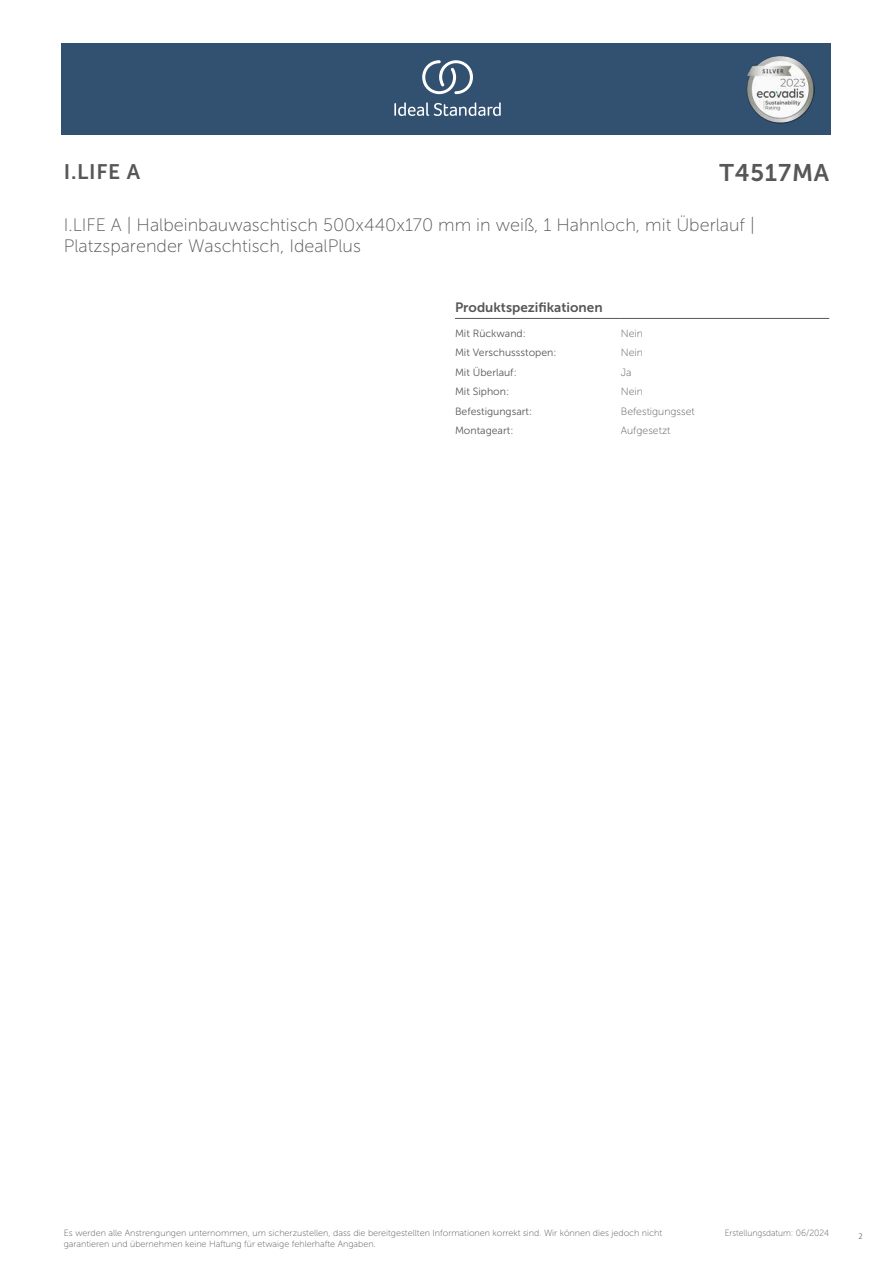
<style>
.page{position:relative;width:893px;height:1263px;background:#fff}
.page>*{position:absolute;margin:0;border:0;box-sizing:border-box;transform-origin:0 0}
.t1{font:24px "Museo Sans 700";letter-spacing:.035em;color:#575756}
.t2{font:21px "Museo Sans 700";color:#575756}
.t3{font:18px/21.6px "Museo Sans 100";color:#575756}
.t4{font:13.5px "Museo Sans 700";color:#575756}
.t5{font:10.5px "Museo Sans 300";color:#575756}
.t6{font:10.5px "Museo Sans 100";color:#575756}
.t7{font:9px/10.8px "Museo Sans 100";color:#575756}
.t8{font:9px "Museo Sans 100";color:#575756;scale:.95 1}
.t9{font:300 9px "Calibri";color:#575756;scale:.95 1}
</style>
<div class="page">
<div style="left:62px;top:43px;width:769px;height:91px;background:#325070"></div>
<hr style="left:455px;top:318px;width:166px;height:1px;background:#575756">
<hr style="left:621px;top:318px;width:208px;height:1px;background:#575756">
<svg style="left:394px;top:102px;width:107px;height:14px"></svg>
<svg style="left:422px;top:60px;width:51px;height:34px"></svg>
<img style="left:746px;top:56px;width:68px;height:67px">
<h2 class="t2" style="left:64px;top:160px;width:78px">I.LIFE A</h2>
<h1 class="t1" style="left:719px;top:160px;width:111px">T4517MA</h1>
<h3 class="t3" style="left:64px;top:214px;width:693px">I.LIFE A | Halbeinbauwaschtisch 500x440x170 mm in weiß, 1 Hahnloch, mit Überlauf |<br>Platzsparender Waschtisch, IdealPlus</h3>
<h3 class="t4" style="left:455px;top:300px;width:149px">Produktspezifikationen</h3>
<p class="t5" style="left:455px;top:328px;width:72px">Mit Rückwand:</p>
<p class="t6" style="left:621px;top:328px;width:24px">Nein</p>
<p class="t5" style="left:455px;top:347px;width:103px">Mit Verschussstopen:</p>
<p class="t6" style="left:621px;top:347px;width:24px">Nein</p>
<p class="t5" style="left:455px;top:367px;width:63px">Mit Überlauf:</p>
<p class="t6" style="left:621px;top:367px;width:12px">Ja</p>
<p class="t5" style="left:455px;top:386px;width:56px">Mit Siphon:</p>
<p class="t6" style="left:621px;top:386px;width:24px">Nein</p>
<p class="t5" style="left:455px;top:405px;width:79px">Befestigungsart:</p>
<p class="t6" style="left:621px;top:405px;width:75px">Befestigungsset</p>
<p class="t5" style="left:455px;top:425px;width:60px">Montageart:</p>
<p class="t6" style="left:621px;top:425px;width:51px">Aufgesetzt</p>
<p class="t7" style="left:64px;top:1227px;width:600px">Es werden alle Anstrengungen unternommen, um sicherzustellen, dass die bereitgestellten Informationen korrekt sind. Wir können dies jedoch nicht garantieren und übernehmen keine Haftung für etwaige fehlerhafte Angaben.</p>
<p class="t8" style="left:725px;top:1228px;width:111px">Erstellungsdatum: 06/2024</p>
<p class="t9" style="left:858px;top:1230px;width:6px">2</p>
</div>
